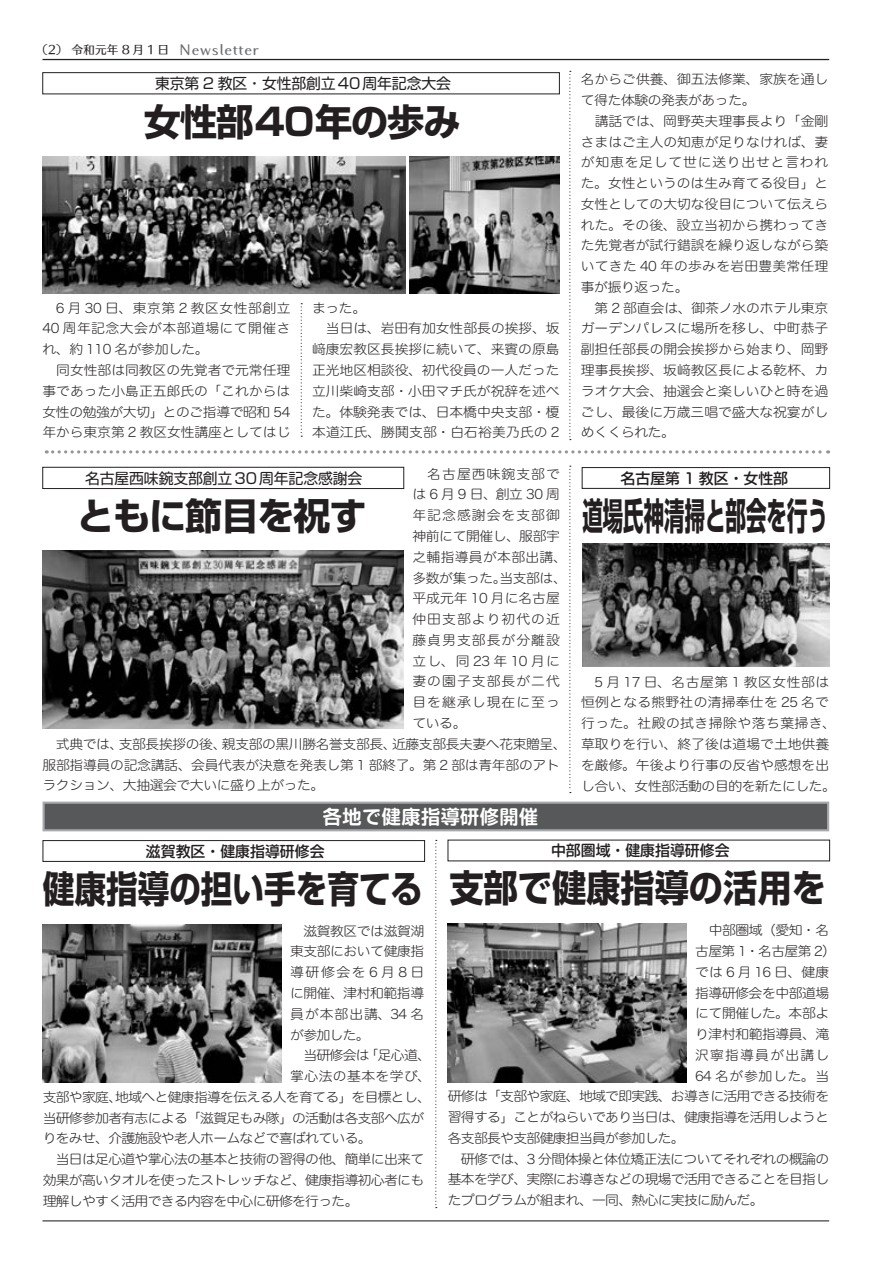
<style>
.page{position:relative;width:893px;height:1263px;background:#fff}
.page>*{position:absolute;margin:0;border:0;box-sizing:border-box;transform-origin:0 0}
.t1{font:700 37.2px "Shin Go Pr 5";letter-spacing:-.03em;color:#231f20}
.t2{font:700 37.2px "Shin Go Pr 5";color:#231f20;scale:.85 1}
.t3{font:700 37.2px "Shin Go Pr 5";color:#231f20;scale:.55 1}
.t4{font:700 37.2px "Shin Go Pr 5";color:#231f20;scale:.92 1}
.t5{font:700 19.2px "Soft Go Std De";letter-spacing:.025em;color:#fff}
.t6{font:14.85px "Soft Go Std";letter-spacing:-.01em;color:#231f20}
.t7{font:500 14.85px "Soft Go Std";color:#231f20}
.t8{font:13.2px/20.7px "Hira Maru Std W2";letter-spacing:-.01em;color:#231f20;scale:1.05 1}
.t9{font:13.2px "Hira Maru Std W2";letter-spacing:-.05em;color:#231f20;scale:1.05 1}
.t10{font:13.2px "Hira Maru Std W2";letter-spacing:-.03em;color:#231f20;scale:1.05 1}
.t11{font:13.2px "Hira Maru Std W2";letter-spacing:.075em;color:#231f20;scale:1.05 1}
.t12{font:13.2px "Hira Maru Std W2";letter-spacing:-.035em;color:#231f20;scale:1.05 1}
.t13{font:13.2px "Hira Maru Std W2";letter-spacing:-.045em;color:#231f20;scale:1.05 1}
.t14{font:13.2px "Hira Maru Std W2";letter-spacing:.22em;color:#231f20;scale:1.05 1}
.t15{font:13.2px "Hira Maru Std W2";letter-spacing:.02em;color:#231f20;scale:1.05 1}
.t16{font:13.2px "Hira Maru Std W2";letter-spacing:.05em;color:#231f20;scale:1.05 1}
.t17{font:13.2px "Hira Maru Std W2";letter-spacing:.07em;color:#231f20;scale:1.05 1}
.t18{font:13.2px "Hira Maru Std W2";letter-spacing:.03em;color:#231f20;scale:1.05 1}
.t19{font:13.2px "Hira Maru Std W2";letter-spacing:.085em;color:#231f20;scale:1.05 1}
.t20{font:13.2px "Hira Maru Std W2";letter-spacing:.18em;color:#231f20;scale:1.05 1}
.t21{font:11.7px "UD Typos 510 Std";color:#231f20}
.s1{font-family:"Echo Std";font-weight:700;font-size:13.8px;color:#6c6d70}
</style>
<div class="page">
<img style="left:43px;top:551px;width:361px;height:178px">
<hr style="left:43px;top:59px;width:786px;height:1px;background:#231f20">
<hr style="left:43px;top:1220px;width:786px;height:1px;background:#231f20">
<svg style="left:301px;top:303px;width:1px;height:134px"></svg>
<svg style="left:569px;top:71px;width:2px;height:369px"></svg>
<svg style="left:569px;top:466px;width:2px;height:327px"></svg>
<svg style="left:53px;top:450px;width:776px;height:3px"></svg>
<div style="left:43px;top:72px;width:517px;height:22px;background:#fff;border:1px solid #231f20"></div>
<div style="left:43px;top:467px;width:361px;height:22px;background:#fff;border:1px solid #231f20"></div>
<img style="left:43px;top:156px;width:363px;height:137px">
<img style="left:410px;top:156px;width:150px;height:137px">
<div style="left:43px;top:840px;width:382px;height:22px;background:#fff;border:1px solid #231f20"></div>
<svg style="left:435px;top:840px;width:2px;height:368px"></svg>
<img style="left:448px;top:924px;width:239px;height:158px">
<img style="left:43px;top:924px;width:239px;height:159px">
<div style="left:43px;top:801px;width:786px;height:30px;background:#57585a;border:2px solid #a8a9ad"></div>
<div style="left:582px;top:467px;width:248px;height:22px;background:#fff;border:1px solid #231f20"></div>
<img style="left:582px;top:544px;width:248px;height:122px">
<p class="t21" style="left:37px;top:40px;width:224px">（2）　令和元年 8 月 1 日　<span class="s1">Newsletter</span></p>
<p class="t6" style="left:155px;top:73px;width:297px">東京第 2 教区・女性部創立 40周年記念大会</p>
<h1 class="t1" style="left:144px;top:92px;width:318px">女性部40年の歩み</h1>
<p class="t8" style="left:43px;top:297px;width:238px">　6 月 30 日、東京第 2 教区女性部創立<br>40 周年記念大会が本部道場にて開催され、約 110 名が参加した。<br>　同女性部は同教区の先覚者で元常任理事であった小島正五郎氏の「これからは女性の勉強が大切」とのご指導で昭和 54年から東京第 2 教区女性講座としてはじ</p>
<p class="t8" style="left:312px;top:297px;width:237px">まった。<br>　当日は、岩田有加女性部長の挨拶、坂﨑康宏教区長挨拶に続いて、来賓の原島正光地区相談役、初代役員の一人だった立川柴崎支部・小田マチ氏が祝辞を述べた。体験発表では、日本橋中央支部・榎本道江氏、勝鬨支部・白石裕美乃氏の 2</p>
<p class="t11" style="left:412px;top:464px;width:142px">　名古屋西味鋺支部で</p>
<p class="t14" style="left:412px;top:485px;width:142px">は6月9日、創立30周</p>
<p class="t11" style="left:412px;top:506px;width:142px">年記念感謝会を支部御</p>
<p class="t10" style="left:412px;top:526px;width:142px">神前にて開催し、服部宇</p>
<p class="t15" style="left:412px;top:547px;width:148px">之輔指導員が本部出講、</p>
<p class="t10" style="left:412px;top:568px;width:149px">多数が集った。当支部は、</p>
<p class="t8" style="left:412px;top:588px;width:142px">平成元年 10 月に名古屋</p>
<p class="t11" style="left:412px;top:609px;width:142px">仲田支部より初代の近</p>
<p class="t11" style="left:412px;top:630px;width:142px">藤貞男支部長が分離設</p>
<p class="t8" style="left:412px;top:650px;width:142px">立し、同 23 年 10 月に</p>
<p class="t11" style="left:412px;top:672px;width:142px">妻の園子支部長が二代</p>
<p class="t11" style="left:412px;top:692px;width:142px">目を継承し現在に至っ</p>
<p class="t8" style="left:412px;top:712px;width:53px">ている。</p>
<p class="t10" style="left:43px;top:734px;width:501px">　式典では、支部長挨拶の後、親支部の黒川勝名誉支部長、近藤支部長夫妻へ花束贈呈、</p>
<p class="t8" style="left:43px;top:754px;width:494px">服部指導員の記念講話、会員代表が決意を発表し第 1 部終了。第 2 部は青年部のアト</p>
<p class="t10" style="left:43px;top:776px;width:270px">ラクション、大抽選会で大いに盛り上がった。</p>
<p class="t6" style="left:85px;top:467px;width:279px">名古屋西味鋺支部創立 30周年記念感謝会</p>
<h1 class="t1" style="left:77px;top:487px;width:291px">ともに節目を祝す</h1>
<h2 class="t5" style="left:323px;top:803px;width:217px">各地で健康指導研修開催</h2>
<p class="t8" style="left:581px;top:69px;width:237px">名からご供養、御五法修業、家族を通して得た体験の発表があった。<br>　講話では、岡野英夫理事長より「金剛さまはご主人の知恵が足りなければ、妻が知恵を足して世に送り出せと言われた。女性というのは生み育てる役目」と女性としての大切な役目について伝えられた。その後、設立当初から携わってきた先覚者が試行錯誤を繰り返しながら築いてきた 40 年の歩みを岩田豊美常任理事が振り返った。<br>　第 2 部直会は、御茶ノ水のホテル東京ガーデンパレスに場所を移し、中町恭子副担任部長の開会挨拶から始まり、岡野理事長挨拶、坂﨑教区長による乾杯、カラオケ大会、抽選会と楽しいひと時を過ごし、最後に万歳三唱で盛大な祝宴がしめくくられた。</p>
<p class="t7" style="left:621px;top:467px;width:169px">名古屋第 1 教区・女性部</p>
<h1 class="t3" style="left:582px;top:487px;width:448px">道場氏神清掃と部会を行う</h1>
<p class="t8" style="left:581px;top:671px;width:244px">　5 月 17 日、名古屋第 1 教区女性部は恒例となる熊野社の清掃奉仕を 25 名で行った。社殿の拭き掃除や落ち葉掃き、草取りを行い、終了後は道場で土地供養を厳修。午後より行事の反省や感想を出し合い、女性部活動の目的を新たにした。</p>
<p class="t7" style="left:146px;top:840px;width:180px">滋賀教区・健康指導研修会</p>
<p class="t7" style="left:551px;top:840px;width:180px">中部圏域・健康指導研修会</p>
<h1 class="t2" style="left:43px;top:859px;width:448px">健康指導の担い手を育てる</h1>
<h1 class="t4" style="left:449px;top:859px;width:411px">支部で健康指導の活用を</h1>
<p class="t12" style="left:290px;top:921px;width:129px">　滋賀教区では滋賀湖</p>
<p class="t12" style="left:290px;top:942px;width:129px">東支部において健康指</p>
<p class="t20" style="left:290px;top:962px;width:129px">導研修会を6月8日</p>
<p class="t10" style="left:290px;top:983px;width:129px">に開催、津村和範指導</p>
<p class="t17" style="left:290px;top:1004px;width:129px">員が本部出講、34 名</p>
<p class="t8" style="left:290px;top:1024px;width:77px">が参加した。</p>
<p class="t9" style="left:290px;top:1046px;width:136px">　当研修会は「足心道、</p>
<p class="t18" style="left:290px;top:1066px;width:136px">掌心法の基本を学び、</p>
<p class="t9" style="left:43px;top:1087px;width:371px">支部や家庭、地域へと健康指導を伝える人を育てる」を目標とし、</p>
<p class="t9" style="left:43px;top:1108px;width:365px">当研修参加者有志による「滋賀足もみ隊」の活動は各支部へ広が</p>
<p class="t9" style="left:43px;top:1129px;width:315px">りをみせ、介護施設や老人ホームなどで喜ばれている。</p>
<p class="t9" style="left:43px;top:1149px;width:365px">　当日は足心道や掌心法の基本と技術の習得の他、簡単に出来て</p>
<p class="t9" style="left:43px;top:1170px;width:365px">効果が高いタオルを使ったストレッチなど、健康指導初心者にも</p>
<p class="t9" style="left:43px;top:1191px;width:302px">理解しやすく活用できる内容を中心に研修を行った。</p>
<p class="t8" style="left:695px;top:920px;width:129px">　中部圏域（愛知・名</p>
<p class="t8" style="left:695px;top:940px;width:136px">古屋第 1・名古屋第 2）</p>
<p class="t8" style="left:695px;top:961px;width:129px">では 6 月 16 日、健康</p>
<p class="t12" style="left:695px;top:983px;width:129px">指導研修会を中部道場</p>
<p class="t10" style="left:695px;top:1004px;width:129px">にて開催した。本部よ</p>
<p class="t10" style="left:695px;top:1024px;width:129px">り津村和範指導員、滝</p>
<p class="t19" style="left:695px;top:1045px;width:129px">沢寧指導員が出講し</p>
<p class="t16" style="left:695px;top:1066px;width:129px">64 名が参加した。当</p>
<p class="t9" style="left:448px;top:1087px;width:365px">研修は「支部や家庭、地域で即実践、お導きに活用できる技術を</p>
<p class="t9" style="left:448px;top:1107px;width:365px">習得する」ことがねらいであり当日は、健康指導を活用しようと</p>
<p class="t9" style="left:448px;top:1128px;width:227px">各支部長や支部健康担当員が参加した。</p>
<p class="t13" style="left:448px;top:1149px;width:365px">　研修では、3 分間体操と体位矯正法についてそれぞれの概論の</p>
<p class="t9" style="left:448px;top:1170px;width:365px">基本を学び、実際にお導きなどの現場で活用できることを目指し</p>
<p class="t9" style="left:448px;top:1190px;width:302px">たプログラムが組まれ、一同、熱心に実技に励んだ。</p>
</div>
